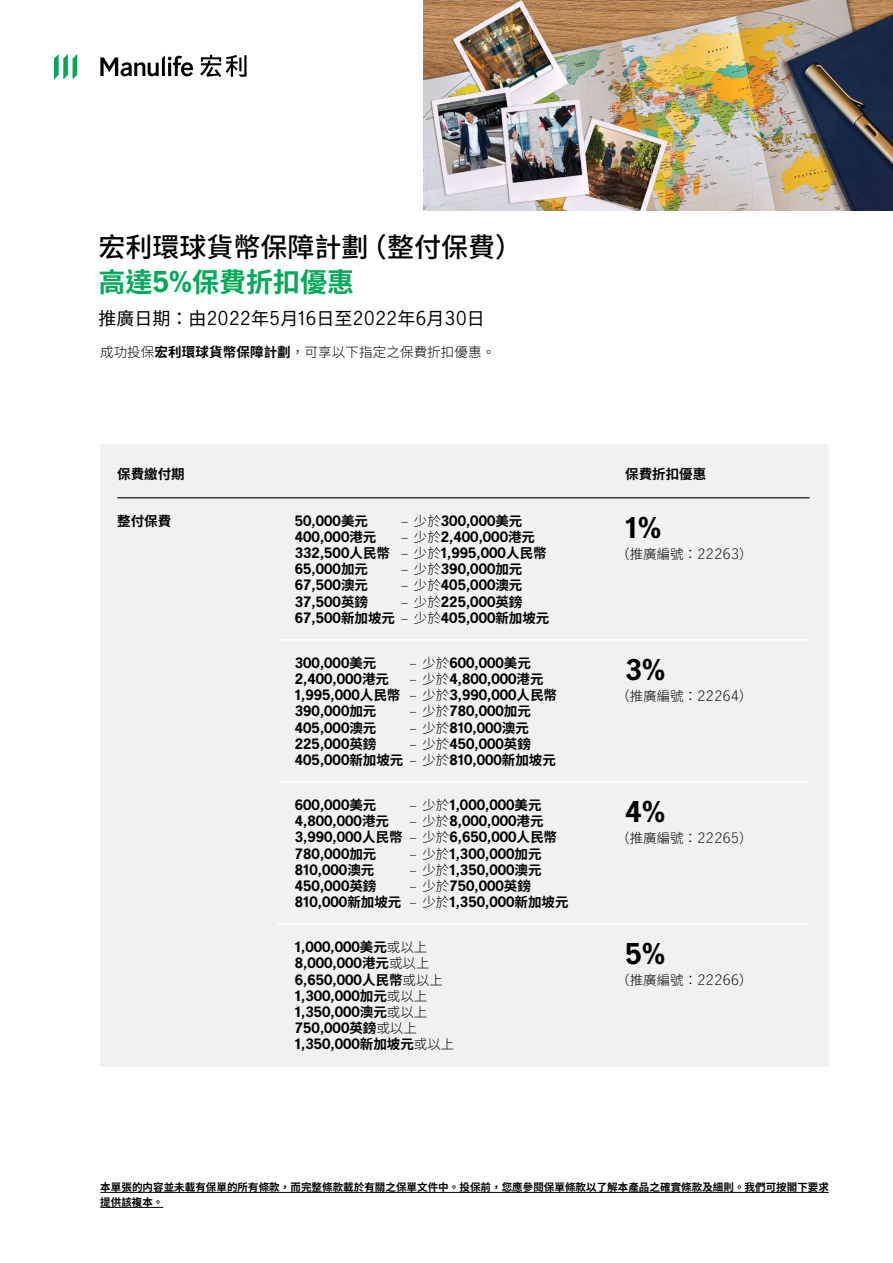
<style>
.page{position:relative;width:893px;height:1263px;background:#fff}
.page>*{position:absolute;margin:0;border:0;box-sizing:border-box;transform-origin:0 0}
.t1{font:500 27px/34.7px "Noto Sans CJ Ktc";color:#000}
.t2{font:700 27px "Manulife JH Sans";color:#000}
.t3{font:18px "Manulife JH Sans";color:#000}
.t4{font:700 13.5px/16.2px "Manulife JH Sans";color:#000}
.t5{font:300 13.5px "Noto Sans CJ Ktc";letter-spacing:.01em;color:#000}
.t6{font:700 13.5px "Noto Sans CJ Ktc";color:#000}
.t7{font:700 10.5px/15px "Noto Sans CJ Ktc";letter-spacing:.005em;color:#000}
.s1{font-weight:700;color:#00aa59}
.s2{font-family:"Manulife JH Sans";font-weight:700;color:#00aa59}
.s3{font-family:"Noto Sans CJ Ktc"}
.s4{font-weight:700}
.s5{font-family:"Noto Sans CJ Ktc";font-weight:300}
.s6{font-family:"Manulife JH Sans"}
</style>
<div class="page">
<svg style="left:54px;top:54px;width:23px;height:26px"></svg>
<svg style="left:100px;top:56px;width:93px;height:20px"></svg>
<svg style="left:200px;top:55px;width:47px;height:22px"></svg>
<img style="left:424px;top:0;width:469px;height:210px">
<hr style="left:100px;top:1192px;width:729px;height:1px;background:#000">
<hr style="left:100px;top:1207px;width:63px;height:1px;background:#000">
<div style="left:100px;top:444px;width:728px;height:622px;background:#f1f1f2"></div>
<hr style="left:278px;top:639px;width:532px;height:2px;background:#fff">
<hr style="left:117px;top:497px;width:693px;height:1px;background:#000">
<hr style="left:278px;top:781px;width:532px;height:2px;background:#fff">
<hr style="left:278px;top:923px;width:532px;height:2px;background:#fff">
<h1 class="t1" style="left:98px;top:231px;width:425px">宏利環球貨幣保障計劃（整付保費）<span class="s1">高達</span><span class="s2">5%</span><span class="s1">保費折扣優惠</span></h1>
<h2 class="t3" style="left:98px;top:305px;width:388px"><span class="s3">推廣日期：由</span>2022<span class="s3">年</span>5<span class="s3">月</span>16<span class="s3">日至</span>2022<span class="s3">年</span>6<span class="s3">月</span>30<span class="s3">日</span></h2>
<p class="t5" style="left:100px;top:344px;width:397px">成功投保<span class="s4">宏利環球貨幣保障計劃</span>，可享以下指定之保費折扣優惠。</p>
<p class="t6" style="left:117px;top:466px;width:69px">保費繳付期</p>
<p class="t6" style="left:625px;top:466px;width:82px">保費折扣優惠</p>
<p class="t4" style="left:295px;top:512px;width:75px">50,000<span class="s3">美元</span></p>
<p class="t4" style="left:401px;top:512px;width:123px"><span class="s5">‒ 少於</span>300,000<span class="s3">美元</span></p>
<p class="t4" style="left:295px;top:528px;width:83px">400,000<span class="s3">港元</span></p>
<p class="t6" style="left:117px;top:513px;width:55px">整付保費</p>
<h1 class="t2" style="left:625px;top:508px;width:37px">1%</h1>
<p class="t5" style="left:616px;top:546px;width:138px">（推廣編號：<span class="s6">22263</span>）</p>
<p class="t4" style="left:295px;top:528px;width:253px;text-indent:106px"><span class="s5">‒ 少於</span>2,400,000<span class="s3">港元<br></span>332,500<span class="s3">人民幣</span> <span class="s5">‒ 少於</span>1,995,000<span class="s3">人民幣<br></span>65,000<span class="s3">加元</span></p>
<p class="t4" style="left:401px;top:560px;width:123px"><span class="s5">‒ 少於</span>390,000<span class="s3">加元</span></p>
<p class="t4" style="left:295px;top:577px;width:75px">67,500<span class="s3">澳元</span></p>
<p class="t4" style="left:401px;top:577px;width:123px"><span class="s5">‒ 少於</span>405,000<span class="s3">澳元</span></p>
<p class="t4" style="left:295px;top:593px;width:75px">37,500<span class="s3">英鎊</span></p>
<p class="t4" style="left:295px;top:593px;width:256px;text-indent:106px"><span class="s5">‒ 少於</span>225,000<span class="s3">英鎊<br></span>67,500<span class="s3">新加坡元</span> <span class="s5">‒ 少於</span>405,000<span class="s3">新加坡元</span></p>
<p class="t4" style="left:295px;top:654px;width:83px">300,000<span class="s3">美元</span></p>
<p class="t4" style="left:410px;top:654px;width:123px"><span class="s5">‒ 少於</span>600,000<span class="s3">美元</span></p>
<p class="t4" style="left:295px;top:670px;width:96px">2,400,000<span class="s3">港元</span></p>
<p class="t4" style="left:295px;top:670px;width:264px;text-indent:115px"><span class="s5">‒ 少於</span>4,800,000<span class="s3">港元<br></span>1,995,000<span class="s3">人民幣</span> <span class="s5">‒ 少於</span>3,990,000<span class="s3">人民幣<br></span>390,000<span class="s3">加元</span></p>
<p class="t4" style="left:410px;top:702px;width:123px"><span class="s5">‒ 少於</span>780,000<span class="s3">加元</span></p>
<p class="t4" style="left:295px;top:719px;width:83px">405,000<span class="s3">澳元</span></p>
<p class="t4" style="left:410px;top:719px;width:121px"><span class="s5">‒ 少於</span>810,000<span class="s3">澳元</span></p>
<p class="t4" style="left:295px;top:735px;width:83px">225,000<span class="s3">英鎊</span></p>
<p class="t4" style="left:295px;top:735px;width:263px;text-indent:115px"><span class="s5">‒ 少於</span>450,000<span class="s3">英鎊<br></span>405,000<span class="s3">新加坡元</span> <span class="s5">‒ 少於</span>810,000<span class="s3">新加坡元</span></p>
<p class="t4" style="left:295px;top:796px;width:83px">600,000<span class="s3">美元</span></p>
<p class="t4" style="left:410px;top:796px;width:133px"><span class="s5">‒ 少於</span>1,000,000<span class="s3">美元</span></p>
<p class="t4" style="left:295px;top:812px;width:96px">4,800,000<span class="s3">港元</span></p>
<p class="t4" style="left:295px;top:812px;width:264px;text-indent:115px"><span class="s5">‒ 少於</span>8,000,000<span class="s3">港元<br></span>3,990,000<span class="s3">人民幣</span> <span class="s5">‒ 少於</span>6,650,000<span class="s3">人民幣<br></span>780,000<span class="s3">加元</span></p>
<p class="t4" style="left:410px;top:845px;width:133px"><span class="s5">‒ 少於</span>1,300,000<span class="s3">加元</span></p>
<p class="t4" style="left:295px;top:861px;width:81px">810,000<span class="s3">澳元</span></p>
<p class="t4" style="left:410px;top:861px;width:133px"><span class="s5">‒ 少於</span>1,350,000<span class="s3">澳元</span></p>
<p class="t4" style="left:295px;top:877px;width:83px">450,000<span class="s3">英鎊</span></p>
<p class="t4" style="left:295px;top:877px;width:275px;text-indent:115px"><span class="s5">‒ 少於</span>750,000<span class="s3">英鎊<br></span>810,000<span class="s3">新加坡元</span> <span class="s5">‒ 少於</span>1,350,000<span class="s3">新加坡元</span></p>
<p class="t4" style="left:295px;top:938px;width:161px">1,000,000<span class="s3">美元</span><span class="s5">或以上<br></span>8,000,000<span class="s3">港元</span><span class="s5">或以上<br></span>6,650,000<span class="s3">人民幣</span><span class="s5">或以上<br></span>1,300,000<span class="s3">加元</span><span class="s5">或以上<br></span>1,350,000<span class="s3">澳元</span><span class="s5">或以上<br></span>750,000<span class="s3">英鎊</span><span class="s5">或以上<br></span>1,350,000<span class="s3">新加坡元</span><span class="s5">或以上</span></p>
<h1 class="t2" style="left:625px;top:650px;width:41px">3%</h1>
<p class="t5" style="left:616px;top:688px;width:138px">（推廣編號：<span class="s6">22264</span>）</p>
<h1 class="t2" style="left:625px;top:792px;width:41px">4%</h1>
<p class="t5" style="left:616px;top:830px;width:138px">（推廣編號：<span class="s6">22265</span>）</p>
<h1 class="t2" style="left:625px;top:934px;width:41px">5%</h1>
<p class="t5" style="left:616px;top:973px;width:138px">（推廣編號：<span class="s6">22266</span>）</p>
<p class="t7" style="left:100px;top:1180px;width:730px">本單張的内容並未載有保單的所有條款，而完整條款載於有關之保單文件中。投保前，您應參閱保單條款以了解本產品之確實條款及細則。我們可按閣下要求提供該複本。</p>
</div>
